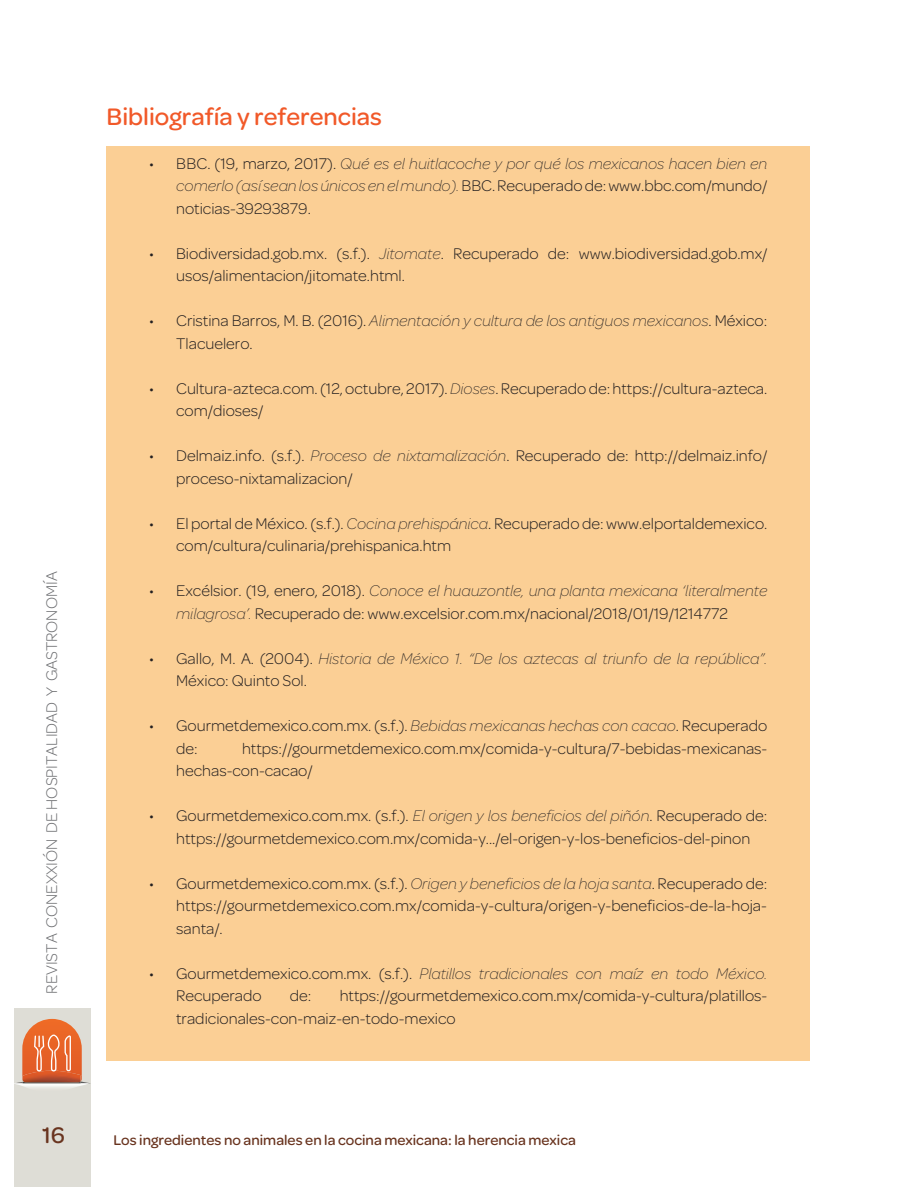
<style>
.page{position:relative;width:918px;height:1188px;background:#fff}
.page>*{position:absolute;margin:0;border:0;box-sizing:border-box;transform-origin:0 0}
.titulitos{font:500 25.5px "Omnes";color:#f15929}
.t1{font:500 24px "Omnes";color:#69341f}
.t2{font:300 16.5px/22.5px "Omnes";color:#231f20}
.t3{font:italic 200 16.5px/22.5px "Omnes";color:#231f20}
.t4{font:300 16.5px "Omnes";color:#6c6d70}
.t5{font:500 15px "Omnes";color:#69341f}
.s1{font-weight:300;font-style:normal}
.s2{font-weight:200;font-style:italic}
</style>
<div class="page">
<div style="left:14px;top:1009px;width:77px;height:178px;background:#deddd6"></div>
<svg style="left:14px;top:1019px;width:77px;height:69px"></svg>
<div style="left:107px;top:147px;width:703px;height:914px;background:#fbcf95"></div>
<p class="t4" style="left:43px;top:994px;width:424px;rotate:-90deg">REVISTA CONEXXIÓN DE HOSPITALIDAD Y GASTRONOMÍA</p>
<h2 class="t1" style="left:42px;top:1122px;width:24px">16</h2>
<p class="titulitos" style="left:107px;top:103px;width:277px">Bibliografía y referencias</p>
<p class="t3" style="left:176px;top:152px;width:593px;text-align:justify;text-indent:-27px"><span class="s1">• BBC. (19, marzo, 2017).</span> Qué es el huitlacoche y por qué los mexicanos hacen bien en comerlo (así sean los únicos en el mundo). <span class="s1">BBC. Recuperado de: www.bbc.com/mundo/ noticias-39293879.</span></p>
<p class="t2" style="left:176px;top:242px;width:593px;text-indent:-27px">• Biodiversidad.gob.mx. (s.f.). <span class="s2">Jitomate</span>. Recuperado de: www.biodiversidad.gob.mx/ usos/alimentacion/jitomate.html.</p>
<p class="t2" style="left:176px;top:310px;width:593px;text-indent:-27px">• Cristina Barros, M. B. (2016). <span class="s2">Alimentación y cultura de los antiguos mexicanos</span>. México:<br>Tlacuelero.</p>
<p class="t2" style="left:176px;top:377px;width:593px;text-indent:-27px">• Cultura-azteca.com. (12, octubre, 2017). <span class="s2">Dioses</span>. Recuperado de: https://cultura-azteca. com/dioses/</p>
<p class="t2" style="left:176px;top:445px;width:593px;text-indent:-27px">• Delmaiz.info. (s.f.). <span class="s2">Proceso de nixtamalización</span>. Recuperado de: http://delmaiz.info/ proceso-nixtamalizacion/</p>
<p class="t2" style="left:176px;top:512px;width:593px;text-indent:-27px">• El portal de México. (s.f.). <span class="s2">Cocina prehispánica</span>. Recuperado de: www.elportaldemexico. com/cultura/culinaria/prehispanica.htm</p>
<p class="t2" style="left:176px;top:580px;width:593px;text-indent:-27px">• Excélsior. (19, enero, 2018). <span class="s2">Conoce el huauzontle, una planta mexicana ‘literalmente milagrosa’.</span> Recuperado de: www.excelsior.com.mx/nacional/2018/01/19/1214772</p>
<p class="t3" style="left:176px;top:647px;width:593px;text-indent:-27px"><span class="s1">• Gallo, M. A. (2004).</span> Historia de México 1. “De los aztecas al triunfo de la república”.<br><span class="s1">México: Quinto Sol.</span></p>
<p class="t2" style="left:176px;top:715px;width:593px;text-indent:-27px">• Gourmetdemexico.com.mx. (s.f.). <span class="s2">Bebidas mexicanas hechas con cacao</span>. Recuperado de:</p>
<p class="t2" style="left:176px;top:737px;width:593px;text-indent:66px">https://gourmetdemexico.com.mx/comida-y-cultura/7-bebidas-mexicanas&shy;hechas-con-cacao/</p>
<p class="t2" style="left:176px;top:805px;width:593px;text-indent:-27px">• Gourmetdemexico.com.mx. (s.f.). <span class="s2">El origen y los beneficios del piñón</span>. Recuperado de: https://gourmetdemexico.com.mx/comida-y.../el-origen-y-los-beneficios-del-pinon</p>
<p class="t2" style="left:176px;top:872px;width:593px;text-align:justify;text-indent:-27px">• Gourmetdemexico.com.mx. (s.f.). <span class="s2">Origen y beneficios de la hoja santa</span>. Recuperado de: https://gourmetdemexico.com.mx/comida-y-cultura/origen-y-beneficios-de-la-hoja&shy;santa/.</p>
<p class="t3" style="left:176px;top:962px;width:593px;text-indent:-27px"><span class="s1">• Gourmetdemexico.com.mx. (s.f.).</span> Platillos tradicionales con maíz en todo México.<br><span class="s1">Recuperado</span></p>
<p class="t2" style="left:176px;top:985px;width:593px;text-indent:163px">https://gourmetdemexico.com.mx/comida-y-cultura/platillos&shy;tradicionales-con-maiz-en-todo-mexico</p>
<p class="t2" style="left:290px;top:985px;width:23px">de:</p>
<p class="t5" style="left:113px;top:1131px;width:464px">Los ingredientes no animales en la cocina mexicana: la herencia mexica</p>
</div>
